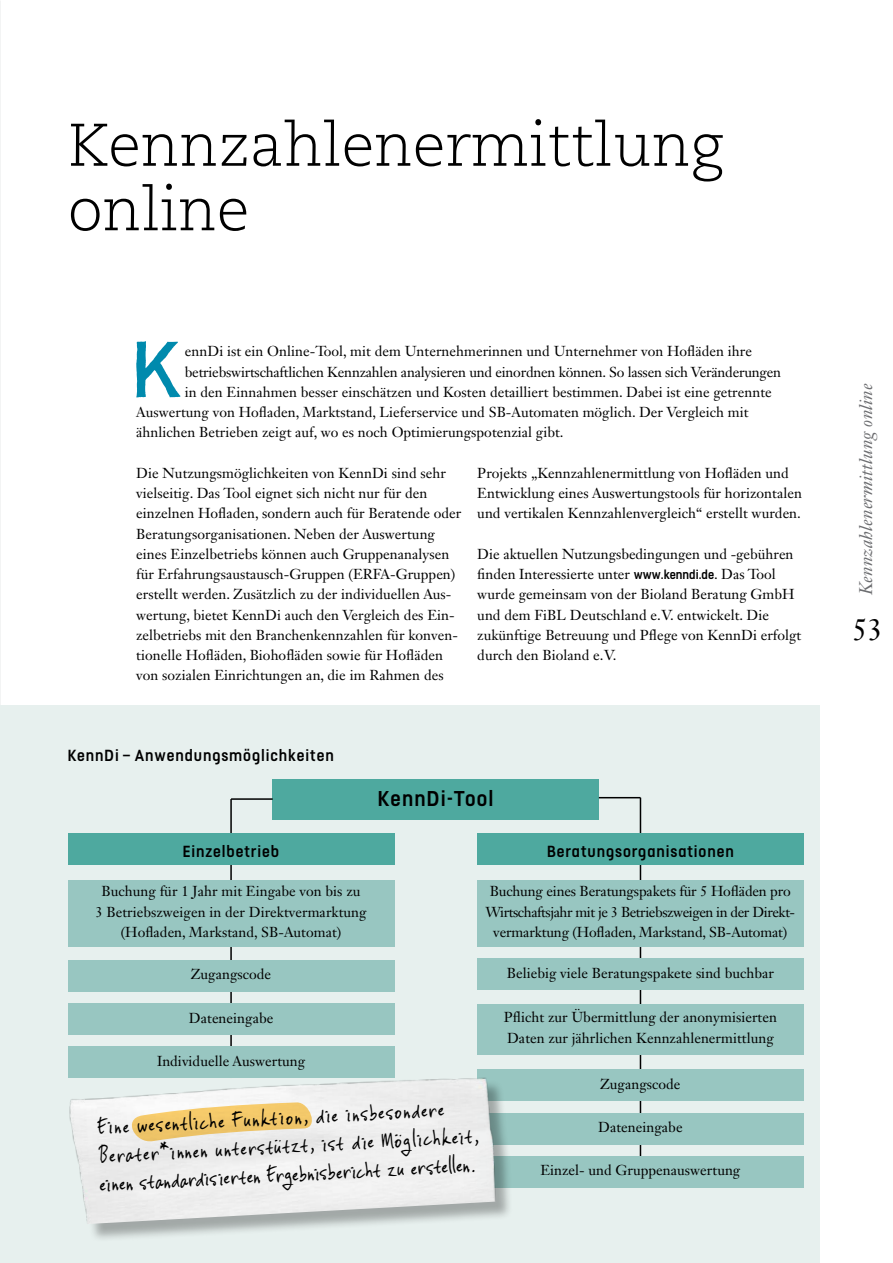
<style>
.page{position:relative;width:893px;height:1263px;background:#fff}
.page>*{position:absolute;margin:0;border:0;box-sizing:border-box;transform-origin:0 0}
.t1{font:500 73.05px "Bio Din";color:#008aad}
.t2{font:300 60px/64.5px "Caecilia LT Std";color:#000}
.t3{font:30px "Janson Text LT Std";color:#000}
.t4{font:24.3px/28.5px "Vinc Hand";color:#000}
.t5{font:500 24px "FS Dillon";letter-spacing:.05em;color:#000}
.t6{font:500 18px "FS Dillon";letter-spacing:.05em;color:#000}
.t7{font:italic 18px "Janson Text LT Std";letter-spacing:.01em;color:#6d6e71}
.t8{font:14.25px/20.2px "Janson Text LT Std";letter-spacing:.005em;color:#000}
.t9{font:14.25px "Janson Text LT Std";letter-spacing:-.015em;color:#000}
.s1{font-family:"FS Dillon";font-weight:500}
</style>
<div class="page">
<img style="left:0;top:0;width:1px;height:1197px">
<div style="left:0;top:706px;width:820px;height:557px;background:#e7f0ee"></div>
<div style="left:273px;top:779px;width:326px;height:40px;background:#4ea99f"></div>
<hr style="left:231px;top:798px;width:42px;height:2px;background:#000">
<hr style="left:230px;top:799px;width:2px;height:279px;background:#000">
<hr style="left:599px;top:797px;width:41px;height:1px;background:#000">
<hr style="left:640px;top:798px;width:1px;height:384px;background:#000">
<div style="left:68px;top:833px;width:326px;height:32px;background:#4ea99f"></div>
<div style="left:68px;top:880px;width:326px;height:67px;background:#98c6c1"></div>
<div style="left:68px;top:960px;width:326px;height:32px;background:#98c6c1"></div>
<div style="left:68px;top:1004px;width:326px;height:31px;background:#98c6c1"></div>
<div style="left:68px;top:1047px;width:326px;height:31px;background:#98c6c1"></div>
<div style="left:477px;top:833px;width:326px;height:32px;background:#4ea99f"></div>
<div style="left:477px;top:880px;width:326px;height:67px;background:#98c6c1"></div>
<div style="left:477px;top:1070px;width:326px;height:31px;background:#98c6c1"></div>
<div style="left:477px;top:1113px;width:326px;height:31px;background:#98c6c1"></div>
<div style="left:477px;top:1156px;width:326px;height:31px;background:#98c6c1"></div>
<div style="left:477px;top:959px;width:326px;height:31px;background:#98c6c1"></div>
<div style="left:477px;top:1004px;width:326px;height:50px;background:#98c6c1"></div>
<div style="left:71px;top:1079px;width:442px;height:163px;background:#000;opacity:.3"></div>
<img style="left:69px;top:1069px;width:445px;height:156px">
<svg style="left:129px;top:1102px;width:186px;height:42px"></svg>
<h2 class="t2" style="left:68px;top:114px;width:656px">Kennzahlenermittlung online</h2>
<h1 class="t1" style="left:131px;top:327px;width:52px">K</h1>
<p class="t8" style="left:185px;top:341px;width:569px">ennDi ist ein Online-Tool, mit dem Unternehmerinnen und Unternehmer von Hofläden ihre</p>
<p class="t9" style="left:185px;top:363px;width:598px">betriebswirtschaftlichen Kennzahlen analysieren und einordnen können. So lassen sich Veränderungen</p>
<p class="t8" style="left:185px;top:382px;width:588px">in den Einnahmen besser einschätzen und Kosten detailliert bestimmen. Dabei ist eine getrennte</p>
<p class="t8" style="left:136px;top:402px;width:614px">Auswertung von Hofladen, Marktstand, Lieferservice und SB-Automaten möglich. Der Vergleich mit</p>
<p class="t8" style="left:136px;top:422px;width:429px">ähnlichen Betrieben zeigt auf, wo es noch Optimierungspotenzial gibt.</p>
<p class="t8" style="left:136px;top:463px;width:327px">Die Nutzungsmöglichkeiten von KennDi sind sehr vielseitig. Das Tool eignet sich nicht nur für den einzelnen Hofladen, sondern auch für Beratende oder Beratungsorganisationen. Neben der Auswertung eines Einzelbetriebs können auch Gruppenanalysen für Erfahrungsaustausch-Gruppen (ERFA-Gruppen) erstellt werden. Zusätzlich zu der individuellen Aus&shy;wertung, bietet KennDi auch den Vergleich des Ein&shy;zelbetriebs mit den Branchenkennzahlen für konven&shy;tionelle Hofläden, Biohofläden sowie für Hofläden von sozialen Einrichtungen an, die im Rahmen des</p>
<p class="t8" style="left:477px;top:463px;width:326px">Projekts „Kennzahlenermittlung von Hofläden und<br>Entwicklung eines Auswertungstools für horizontalen und vertikalen Kennzahlenvergleich“ erstellt wurden.</p>
<p class="t8" style="left:477px;top:544px;width:326px">Die aktuellen Nutzungsbedingungen und -gebühren finden Interessierte unter <span class="s1">www.kenndi.de</span>. Das Tool wurde gemeinsam von der Bioland Beratung GmbH und dem FiBL Deutschland e.V. entwickelt. Die zukünftige Betreuung und Pflege von KennDi erfolgt durch den Bioland e.V.</p>
<p class="t6" style="left:68px;top:743px;width:267px">KennDi – Anwendungsmöglichkeiten</p>
<h3 class="t5" style="left:378px;top:782px;width:117px">KennDi-Tool</h3>
<p class="t6" style="left:183px;top:839px;width:98px">Einzelbetrieb</p>
<p class="t8" style="left:95px;top:881px;width:273px;text-align:center">Buchung für 1 Jahr mit Eingabe von bis zu<br>3 Betriebszweigen in der Direktvermarktung (Hofladen, Markstand, SB-Automat)</p>
<p class="t8" style="left:191px;top:964px;width:82px">Zugangscode</p>
<p class="t8" style="left:189px;top:1007px;width:86px">Dateneingabe</p>
<p class="t8" style="left:157px;top:1050px;width:150px">Individuelle Auswertung</p>
<p class="t6" style="left:547px;top:839px;width:188px">Beratungsorganisationen</p>
<p class="t8" style="left:485px;top:881px;width:311px;text-align:center">Buchung eines Beratungspakets für 5 Hofläden pro<br>Wirtschaftsjahr mit je 3 Betriebszweigen in der Direkt&shy;vermarktung (Hofladen, Markstand, SB-Automat)</p>
<p class="t8" style="left:507px;top:962px;width:269px">Beliebig viele Beratungspakete sind buchbar</p>
<p class="t8" style="left:504px;top:1007px;width:275px">Pflicht zur Übermittlung der anonymisierten<br>Daten zur jährlichen Kennzahlenermittlung</p>
<h3 class="t4" style="left:95px;top:1111px;width:384px;rotate:-3deg">Eine wesentliche Funktion, die insbesondere<br>Berater*innen unterstützt, ist die Möglichkeit, einen standardisierten Ergebnisbericht zu erstellen.</h3>
<p class="t8" style="left:600px;top:1073px;width:82px">Zugangscode</p>
<p class="t8" style="left:598px;top:1116px;width:86px">Dateneingabe</p>
<p class="t8" style="left:540px;top:1160px;width:201px">Einzel- und Gruppenauswertung</p>
<p class="t7" style="left:855px;top:595px;width:213px;rotate:-90deg">Kennzahlenermittlung online</p>
<h3 class="t3" style="left:852px;top:611px;width:32px">53</h3>
</div>
